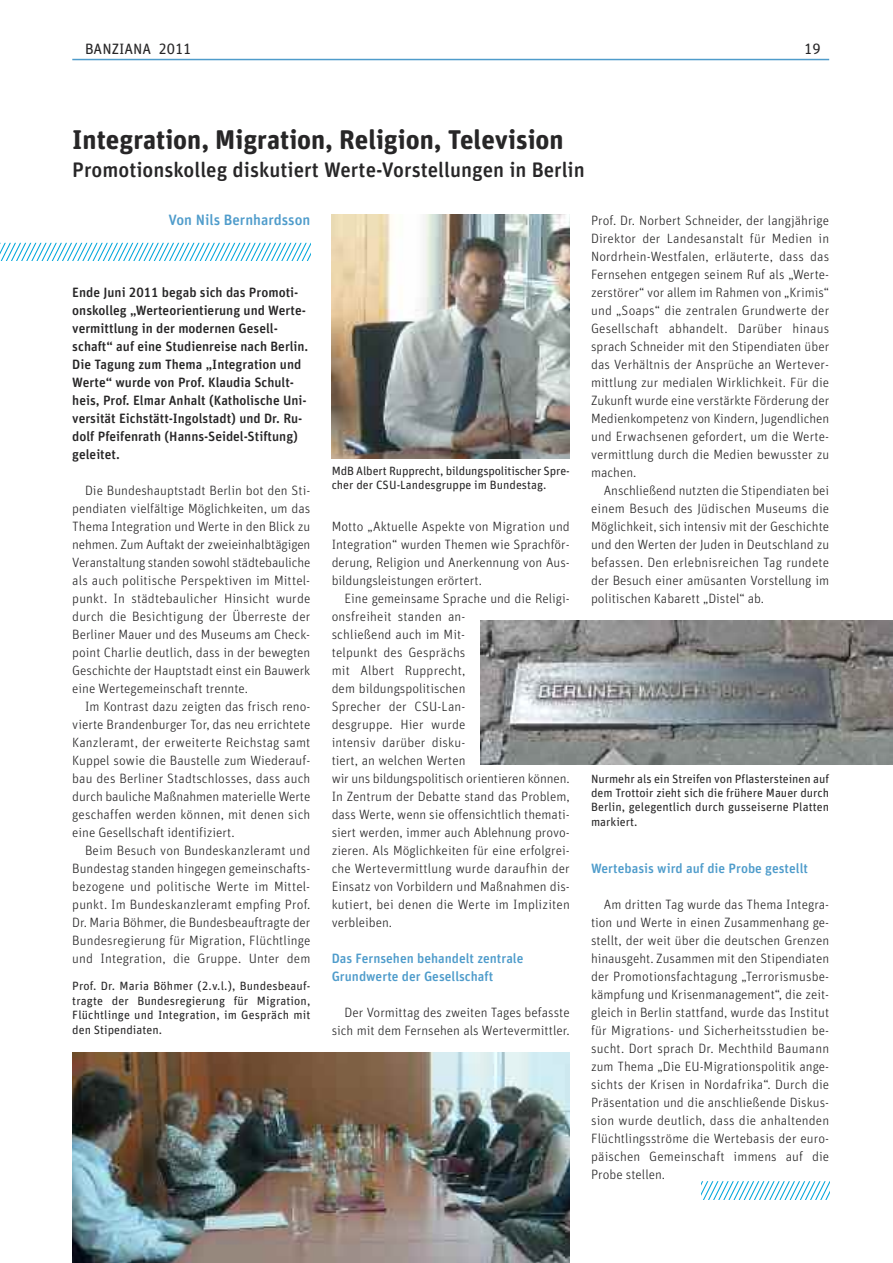
<style>
.page{position:relative;width:893px;height:1263px;background:#fff}
.page>*{position:absolute;margin:0;border:0;box-sizing:border-box;transform-origin:0 0}
.t1{font:700 27px "Unit Rounded Offc";color:#272627}
.t2{font:500 21px "Unit Rounded Offc";color:#272627}
.t3{font:500 15px "Unit Rounded Offc";color:#4f9ccb}
.t4{font:15px "Unit Rounded Offc";color:#272627}
.t5{font:300 13.5px/18px "Unit Rounded Offc";color:#272627;text-align:justify}
.t6{font:500 13.5px/18px "Unit Rounded Offc";color:#272627}
.t7{font:500 13.5px/18px "Unit Rounded Offc";color:#4f9ccb}
.t8{font:12px/14.4px "Unit Rounded Offc";color:#272627;text-align:justify}
</style>
<div class="page">
<hr style="left:72px;top:59px;width:757px;height:1px;background:#4f9ccb">
<svg style="left:0;top:243px;width:310px;height:18px"></svg>
<img style="left:332px;top:214px;width:238px;height:245px">
<img style="left:72px;top:1053px;width:498px;height:210px">
<svg style="left:702px;top:1181px;width:127px;height:18px"></svg>
<img style="left:480px;top:621px;width:413px;height:144px">
<p class="t4" style="left:85px;top:40px;width:108px">BANZIANA 2011</p>
<p class="t4" style="left:804px;top:40px;width:18px">19</p>
<h1 class="t1" style="left:72px;top:123px;width:493px">Integration, Migration, Religion, Television</h1>
<h2 class="t2" style="left:72px;top:157px;width:514px">Promotionskolleg diskutiert Werte-Vorstellungen in Berlin</h2>
<p class="t3" style="left:168px;top:211px;width:144px">Von Nils Bernhardsson</p>
<p class="t6" style="left:72px;top:283px;width:238px">Ende Juni 2011 begab sich das Promoti&shy;onskolleg „Werteorientierung und Werte&shy;vermittlung in der modernen Gesell&shy;schaft“ auf eine Studienreise nach Berlin.<br>Die Tagung zum Thema „Integration und Werte“ wurde von Prof. Klaudia Schult&shy;heis, Prof. Elmar Anhalt (Katholische Uni&shy;versität Eichstätt-Ingolstadt) und Dr. Ru&shy;dolf Pfeifenrath (Hanns-Seidel-Stiftung) geleitet.</p>
<p class="t5" style="left:72px;top:481px;width:240px;text-indent:13px">Die Bundeshauptstadt Berlin bot den Sti&shy;pendiaten vielfältige Möglichkeiten, um das Thema Integration und Werte in den Blick zu nehmen. Zum Auftakt der zweieinhalbtägigen Veranstaltung standen sowohl städtebauliche als auch politische Perspektiven im Mittel&shy;punkt. In städtebaulicher Hinsicht wurde durch die Besichtigung der Überreste der Berliner Mauer und des Museums am Check&shy;point Charlie deutlich, dass in der bewegten Geschichte der Hauptstadt einst ein Bauwerk eine Wertegemeinschaft trennte.</p>
<p class="t5" style="left:72px;top:697px;width:240px;text-indent:13px">Im Kontrast dazu zeigten das frisch reno&shy;vierte Brandenburger Tor, das neu errichtete Kanzleramt, der erweiterte Reichstag samt Kuppel sowie die Baustelle zum Wiederauf&shy;bau des Berliner Stadtschlosses, dass auch durch bauliche Maßnahmen materielle Werte geschaffen werden können, mit denen sich eine Gesellschaft identifiziert.</p>
<p class="t5" style="left:72px;top:841px;width:240px;text-indent:13px">Beim Besuch von Bundeskanzleramt und Bundestag standen hingegen gemeinschafts&shy;bezogene und politische Werte im Mittel&shy;punkt. Im Bundeskanzleramt empfing Prof.<br>Dr. Maria Böhmer, die Bundesbeauftragte der Bundesregierung für Migration, Flüchtlinge und Integration, die Gruppe. Unter dem</p>
<p class="t8" style="left:72px;top:979px;width:240px">Prof. Dr. Maria Böhmer (2.v.l.), Bundesbeauf&shy;tragte der Bundesregierung für Migration, Flüchtlinge und Integration, im Gespräch mit den Stipendiaten.</p>
<p class="t8" style="left:332px;top:464px;width:240px">MdB Albert Rupprecht, bildungspolitischer Spre&shy;cher der CSU-Landesgruppe im Bundestag.</p>
<p class="t5" style="left:332px;top:517px;width:240px">Motto „Aktuelle Aspekte von Migration und Integration“ wurden Themen wie Sprachför&shy;derung, Religion und Anerkennung von Aus&shy;bildungsleistungen erörtert.</p>
<p class="t5" style="left:332px;top:589px;width:240px;text-align:left;text-indent:13px">Eine gemeinsame Sprache und die Religi&shy;onsfreiheit standen an-<br>schließend auch im Mit-<br>telpunkt des Gesprächs<br>mit Albert Rupprecht,<br>dem bildungspolitischen<br>Sprecher der CSU-Lan-<br>desgruppe. Hier wurde<br>intensiv darüber disku-<br>tiert, an welchen Werten<br>wir uns bildungspolitisch orientieren können.<br>In Zentrum der Debatte stand das Problem, dass Werte, wenn sie offensichtlich themati&shy;siert werden, immer auch Ablehnung provo&shy;zieren. Als Möglichkeiten für eine erfolgrei&shy;che Wertevermittlung wurde daraufhin der<br>Einsatz von Vorbildern und Maßnahmen dis&shy;kutiert, bei denen die Werte im Impliziten verbleiben.</p>
<p class="t7" style="left:332px;top:949px;width:193px">Das Fernsehen behandelt zentrale<br>Grundwerte der Gesellschaft</p>
<p class="t5" style="left:332px;top:1003px;width:240px;text-align:right">Der Vormittag des zweiten Tages befasste sich mit dem Fernsehen als Wertevermittler.</p>
<p class="t5" style="left:591px;top:211px;width:240px">Prof. Dr. Norbert Schneider, der langjährige Direktor der Landesanstalt für Medien in Nordrhein-Westfalen, erläuterte, dass das Fernsehen entgegen seinem Ruf als „Werte&shy;zerstörer“ vor allem im Rahmen von „Krimis“ und „Soaps“ die zentralen Grundwerte der Gesellschaft abhandelt. Darüber hinaus sprach Schneider mit den Stipendiaten über das Verhältnis der Ansprüche an Wertever&shy;mittlung zur medialen Wirklichkeit. Für die Zukunft wurde eine verstärkte Förderung der Medienkompetenz von Kindern, Jugendlichen und Erwachsenen gefordert, um die Werte&shy;vermittlung durch die Medien bewusster zu machen.</p>
<p class="t5" style="left:591px;top:481px;width:240px;text-indent:13px">Anschließend nutzten die Stipendiaten bei einem Besuch des Jüdischen Museums die Möglichkeit, sich intensiv mit der Geschichte und den Werten der Juden in Deutschland zu befassen. Den erlebnisreichen Tag rundete der Besuch einer amüsanten Vorstellung im politischen Kabarett „Distel“ ab.</p>
<p class="t8" style="left:591px;top:771px;width:240px">Nurmehr als ein Streifen von Pflastersteinen auf dem Trottoir zieht sich die frühere Mauer durch Berlin, gelegentlich durch gusseiserne Platten markiert.</p>
<p class="t7" style="left:591px;top:859px;width:218px">Wertebasis wird auf die Probe gestellt</p>
<p class="t5" style="left:591px;top:895px;width:240px;text-indent:13px">Am dritten Tag wurde das Thema Integra&shy;tion und Werte in einen Zusammenhang ge&shy;stellt, der weit über die deutschen Grenzen hinausgeht. Zusammen mit den Stipendiaten der Promotionsfachtagung „Terrorismusbe&shy;kämpfung und Krisenmanagement“, die zeit&shy;gleich in Berlin stattfand, wurde das Institut für Migrations- und Sicherheitsstudien be&shy;sucht. Dort sprach Dr. Mechthild Baumann zum Thema „Die EU-Migrationspolitik ange&shy;sichts der Krisen in Nordafrika“. Durch die Präsentation und die anschließende Diskus&shy;sion wurde deutlich, dass die anhaltenden Flüchtlingsströme die Wertebasis der euro&shy;päischen Gemeinschaft immens auf die Probe stellen.</p>
</div>
